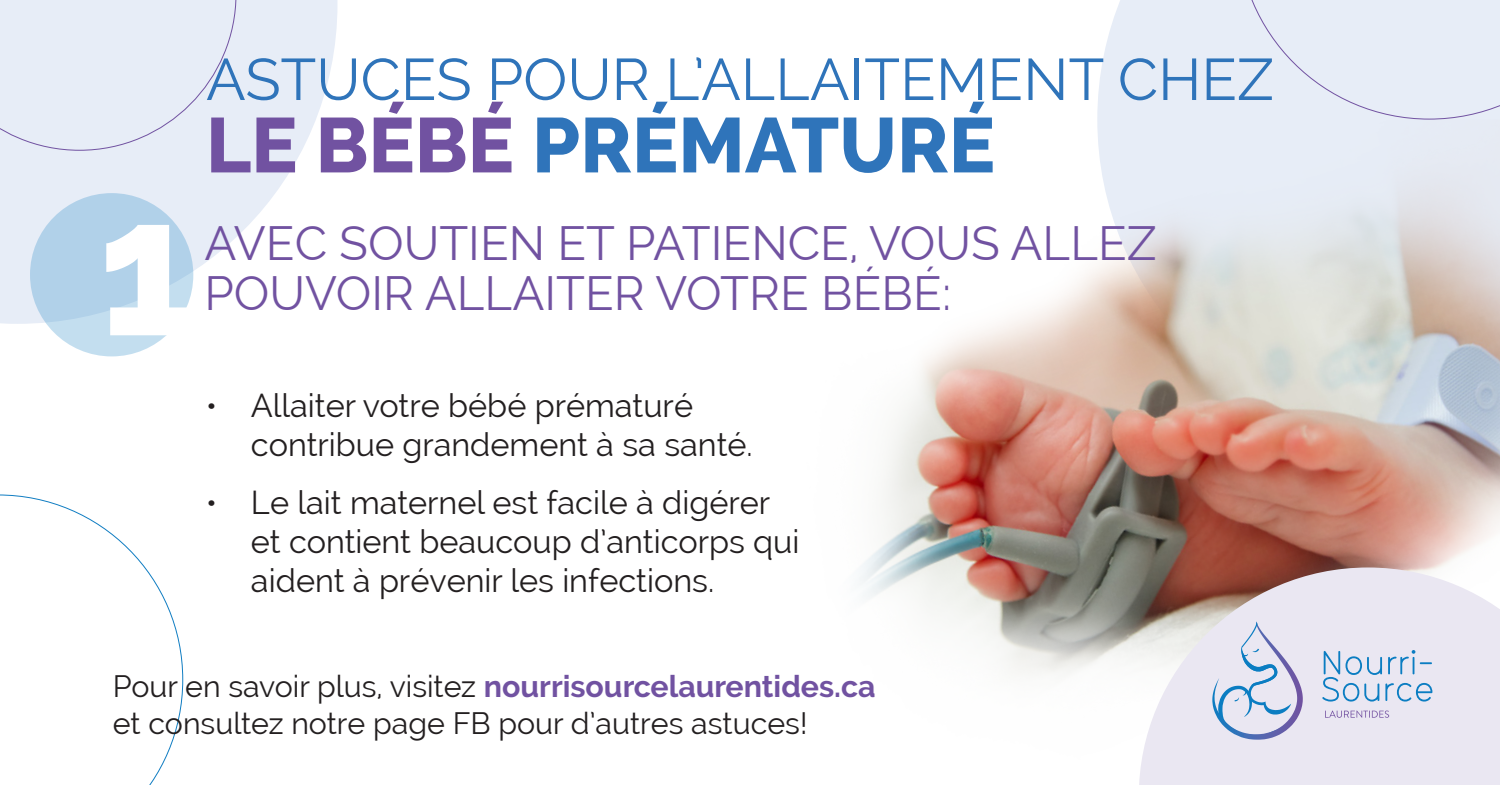
<style>
.page{position:relative;width:1500px;height:785px;background:#fff}
.page>*{position:absolute;margin:0;border:0;box-sizing:border-box;transform-origin:0 0}
.t1{font:800 193.38px "Raleway";color:#fff}
.t2{font:800 77.38px "Raleway";color:#2f74ba}
.t3{font:58.5px "Raleway";color:#2f74ba}
.t4{font:47.12px "Raleway";color:#7152a1}
.t5{font:32.5px/39px "Raleway";color:#231f20}
.t6{font:700 30.38px "Raleway";color:#7152a1}
.t7{font:30.38px "Raleway";color:#231f20}
.s1{color:#7152a1}
.s2{font-weight:400;color:#231f20}
</style>
<div class="page">
<div style="left:1097px;top:0;width:140px;height:119px;background:#e7edf7"></div>
<img style="left:859px;top:119px;width:641px;height:555px">
<svg style="left:0;top:0;width:337px;height:324px;fill:#e7edf7"></svg>
<div style="left:1237px;top:0;width:263px;height:119px;background:#e7edf7"></div>
<div style="left:0;top:0;width:236px;height:151px;background:#e7edf7"></div>
<svg style="left:0;top:495px;width:183px;height:290px"></svg>
<div style="left:30px;top:193px;width:163px;height:163px;background:linear-gradient(to bottom,#accde7,#c2ddef);border-radius:50%"></div>
<svg style="left:1139px;top:568px;width:361px;height:217px;background:#e0d8df"></svg>
<svg style="left:1325px;top:711px;width:64px;height:7px"></svg>
<svg style="left:1322px;top:650px;width:110px;height:52px;background:#c3d4e9"></svg>
<svg style="left:1212px;top:621px;width:91px;height:119px;background:#ccd3e8"></svg>
<p class="t3" style="left:206px;top:45px;width:1069px">ASTUCES POUR L’ALLAITEMENT CHEZ</p>
<p class="t2" style="left:206px;top:101px;width:791px"><span class="s1">LE BÉBÉ</span> PRÉMATURÉ</p>
<p class="t1" style="left:98px;top:157px;width:102px">1</p>
<p class="t4" style="left:205px;top:216px;width:953px">AVEC SOUTIEN ET PATIENCE, VOUS ALLEZ</p>
<p class="t4" style="left:205px;top:266px;width:748px">POUVOIR ALLAITER VOTRE BÉBÉ:</p>
<p class="t5" style="left:251px;top:386px;width:503px;text-indent:-45px">• Allaiter votre bébé prématuré contribue grandement à sa santé.</p>
<p class="t5" style="left:251px;top:483px;width:550px;text-indent:-45px">• Le lait maternel est facile à digérer et contient beaucoup d’anticorps qui aident à prévenir les infections.</p>
<p class="t6" style="left:113px;top:669px;width:764px"><span class="s2">Pour en savoir plus, visitez</span> nourrisourcelaurentides.ca</p>
<p class="t7" style="left:113px;top:705px;width:696px">et consultez notre page FB pour d’autres astuces!</p>
</div>
